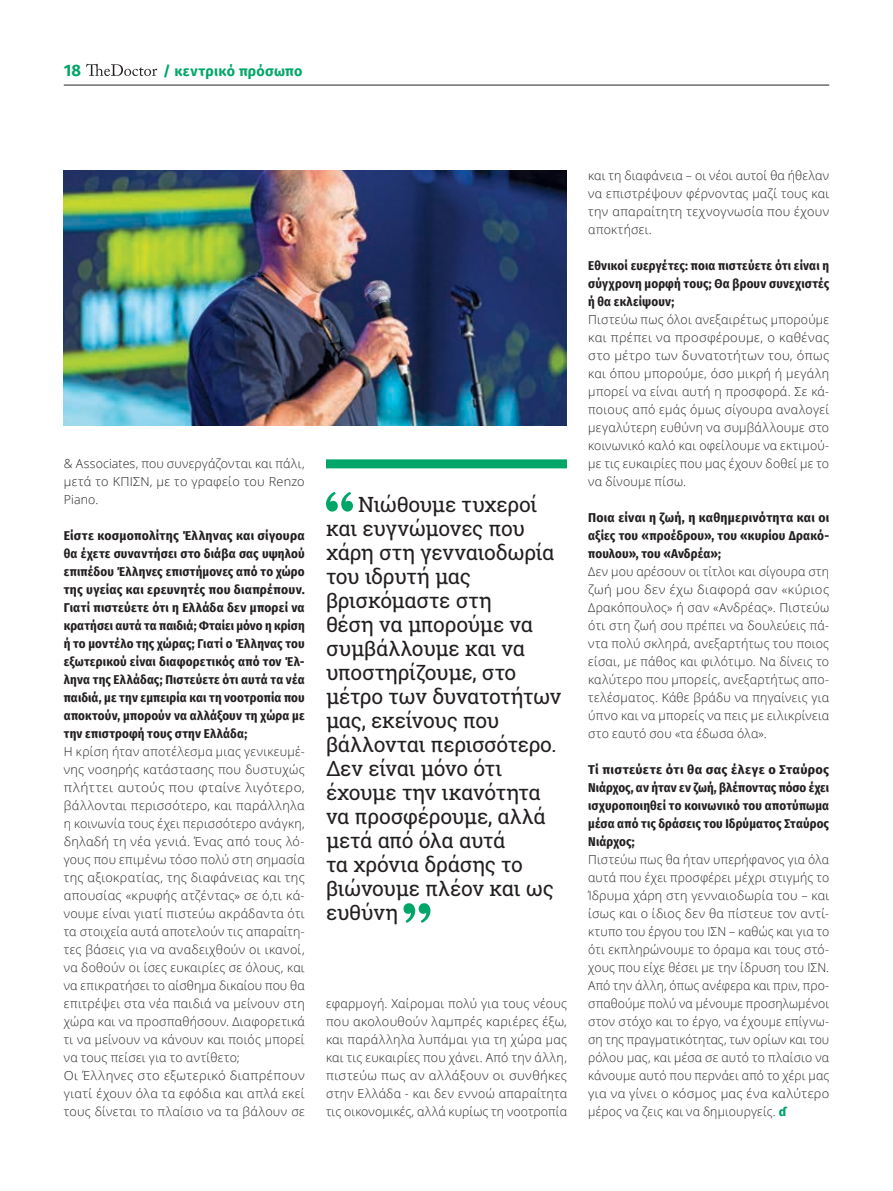
<style>
.page{position:relative;width:893px;height:1191px;background:#fff}
.page>*{position:absolute;margin:0;border:0;box-sizing:border-box;transform-origin:0 0}
.t1{font:21px/24px "Roboto Slab";letter-spacing:-.02em;color:#231f20}
.t2{font:700 16.5px "Fira Sans";color:#00a668}
.t3{font:700 14.25px "Fira Sans";letter-spacing:.02em;color:#00a668}
.t4{font:700 12.75px/18px "Fira Sans Condensed";letter-spacing:.01em;color:#231f20;text-align:justify;scale:1.05 1}
.t5{font:700 12.75px/18px "Fira Sans Condensed";letter-spacing:.01em;color:#231f20;text-align:justify;scale:1.09 1}
.t6{font:700 12.75px/18px "Fira Sans Condensed";letter-spacing:.01em;color:#231f20;text-align:justify}
.t7{font:300 12.3px/18px "Open Sans";letter-spacing:.02em;color:#231f20;text-align:justify}
</style>
<div class="page">
<svg style="left:86px;top:64px;width:71px;height:12px"></svg>
<hr style="left:64px;top:85px;width:765px;height:1px;background:#231f20">
<img style="left:64px;top:170px;width:503px;height:255px">
<svg style="left:326px;top:492px;width:27px;height:19px"></svg>
<svg style="left:403px;top:903px;width:27px;height:20px"></svg>
<div style="left:326px;top:459px;width:241px;height:9px;background:#00a668"></div>
<h2 class="t2" style="left:64px;top:56px;width:19px">18</h2>
<p class="t3" style="left:163px;top:59px;width:141px">/ κεντρικό πρόσωπο</p>
<p class="t7" style="left:64px;top:454px;width:242px">&amp; Associates, που συνεργάζονται και πάλι, μετά το ΚΠΙΣΝ, με το γραφείο του Renzo Piano.</p>
<p class="t4" style="left:64px;top:526px;width:231px">Είστε κοσμοπολίτης Έλληνας και σίγουρα θα έχετε συναντήσει στο διάβα σας υψηλού επιπέδου Έλληνες επιστήμονες από το χώρο της υγείας και ερευνητές που διαπρέπουν.<br>Γιατί πιστεύετε ότι η Ελλάδα δεν μπορεί να κρατήσει αυτά τα παιδιά; Φταίει μόνο η κρίση ή το μοντέλο της χώρας; Γιατί ο Έλληνας του εξωτερικού είναι διαφορετικός από τον Έλ&shy;ληνα της Ελλάδας; Πιστεύετε ότι αυτά τα νέα παιδιά, με την εμπειρία και τη νοοτροπία που αποκτούν, μπορούν να αλλάξουν τη χώρα με την επιστροφή τους στην Ελλάδα;</p>
<p class="t7" style="left:64px;top:742px;width:242px;text-align:left">Η κρίση ήταν αποτέλεσμα μιας γενικευμέ&shy;νης νοσηρής κατάστασης που δυστυχώς πλήττει αυτούς που φταίνε λιγότερο, βάλλονται περισσότερο, και παράλληλα η κοινωνία τους έχει περισσότερο ανάγκη, δηλαδή τη νέα γενιά. Ένας από τους λό&shy;γους που επιμένω τόσο πολύ στη σημασία της αξιοκρατίας, της διαφάνειας και της απουσίας «κρυφής ατζέντας» σε ό,τι κά&shy;νουμε είναι γιατί πιστεύω ακράδαντα ότι τα στοιχεία αυτά αποτελούν τις απαραίτη&shy;τες βάσεις για να αναδειχθούν οι ικανοί, να δοθούν οι ίσες ευκαιρίες σε όλους, και να επικρατήσει το αίσθημα δικαίου που θα επιτρέψει στα νέα παιδιά να μείνουν στη χώρα και να προσπαθήσουν. Διαφορετικά τι να μείνουν να κάνουν και ποιός μπορεί να τους πείσει για το αντίθετο;<br>Οι Έλληνες στο εξωτερικό διαπρέπουν γιατί έχουν όλα τα εφόδια και απλά εκεί τους δίνεται το πλαίσιο να τα βάλουν σε</p>
<p class="t1" style="left:326px;top:492px;width:237px;text-indent:32px">Νιώθουμε τυχεροί και ευγνώμονες που χάρη στη γενναιοδωρία του ιδρυτή μας βρισκόμαστε στη<br>θέση να μπορούμε να συμβάλλουμε και να υποστηρίζουμε, στο μέτρο των δυνατοτήτων μας, εκείνους που βάλλονται περισσότερο.<br>Δεν είναι μόνο ότι έχουμε την ικανότητα να προσφέρουμε, αλλά μετά από όλα αυτά<br>τα χρόνια δράσης το βιώνουμε πλέον και ως ευθύνη</p>
<p class="t7" style="left:326px;top:994px;width:242px">εφαρμογή. Χαίρομαι πολύ για τους νέους που ακολουθούν λαμπρές καριέρες έξω, και παράλληλα λυπάμαι για τη χώρα μας και τις ευκαιρίες που χάνει. Από την άλλη, πιστεύω πως αν αλλάξουν οι συνθήκες στην Ελλάδα - και δεν εννοώ απαραίτητα τις οικονομικές, αλλά κυρίως τη νοοτροπία</p>
<p class="t7" style="left:588px;top:166px;width:242px">και τη διαφάνεια – οι νέοι αυτοί θα ήθελαν να επιστρέψουν φέρνοντας μαζί τους και την απαραίτητη τεχνογνωσία που έχουν αποκτήσει.</p>
<p class="t6" style="left:588px;top:256px;width:242px">Εθνικοί ευεργέτες: ποια πιστεύετε ότι είναι η σύγχρονη μορφή τους; Θα βρουν συνεχιστές ή θα εκλείψουν;</p>
<p class="t7" style="left:588px;top:310px;width:242px">Πιστεύω πως όλοι ανεξαιρέτως μπορούμε και πρέπει να προσφέρουμε, ο καθένας στο μέτρο των δυνατοτήτων του, όπως και όπου μπορούμε, όσο μικρή ή μεγάλη μπορεί να είναι αυτή η προσφορά. Σε κά&shy;ποιους από εμάς όμως σίγουρα αναλογεί μεγαλύτερη ευθύνη να συμβάλλουμε στο κοινωνικό καλό και οφείλουμε να εκτιμού&shy;με τις ευκαιρίες που μας έχουν δοθεί με το να δίνουμε πίσω.</p>
<p class="t4" style="left:588px;top:508px;width:231px">Ποια είναι η ζωή, η καθημερινότητα και οι αξίες του «προέδρου», του «κυρίου Δρακό&shy;πουλου», του «Ανδρέα»;</p>
<p class="t7" style="left:588px;top:562px;width:242px">Δεν μου αρέσουν οι τίτλοι και σίγουρα στη ζωή μου δεν έχω διαφορά σαν «κύριος Δρακόπουλος» ή σαν «Ανδρέας». Πιστεύω ότι στη ζωή σου πρέπει να δουλεύεις πά&shy;ντα πολύ σκληρά, ανεξαρτήτως του ποιος είσαι, με πάθος και φιλότιμο. Να δίνεις το καλύτερο που μπορείς, ανεξαρτήτως απο&shy;τελέσματος. Κάθε βράδυ να πηγαίνεις για ύπνο και να μπορείς να πεις με ειλικρίνεια στο εαυτό σου «τα έδωσα όλα».</p>
<p class="t5" style="left:588px;top:760px;width:223px">Τί πιστεύετε ότι θα σας έλεγε ο Σταύρος Νιάρχος, αν ήταν εν ζωή, βλέποντας πόσο έχει ισχυροποιηθεί το κοινωνικό του αποτύπωμα μέσα από τις δράσεις του Ιδρύματος Σταύρος Νιάρχος;</p>
<p class="t7" style="left:588px;top:850px;width:242px">Πιστεύω πως θα ήταν υπερήφανος για όλα αυτά που έχει προσφέρει μέχρι στιγμής το Ίδρυμα χάρη στη γενναιοδωρία του – και ίσως και ο ίδιος δεν θα πίστευε τον αντί&shy;κτυπο του έργου του ΙΣΝ – καθώς και για το ότι εκπληρώνουμε το όραμα και τους στό&shy;χους που είχε θέσει με την ίδρυση του ΙΣΝ.<br>Από την άλλη, όπως ανέφερα και πριν, προ&shy;σπαθούμε πολύ να μένουμε προσηλωμένοι στον στόχο και το έργο, να έχουμε επίγνω&shy;ση της πραγματικότητας, των ορίων και του ρόλου μας, και μέσα σε αυτό το πλαίσιο να κάνουμε αυτό που περνάει από το χέρι μας για να γίνει ο κόσμος μας ένα καλύτερο μέρος να ζεις και να δημιουργείς.</p>
</div>
